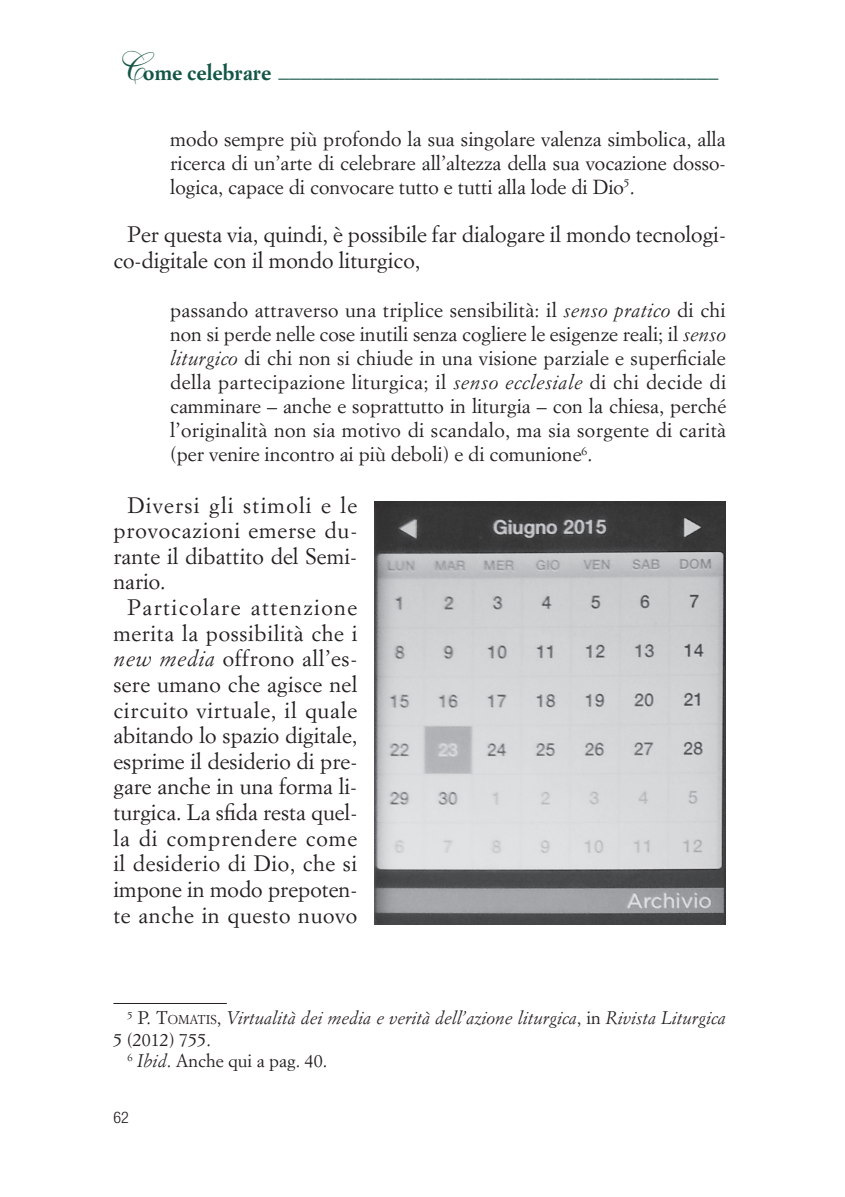
<style>
.page{position:relative;width:845px;height:1197px;background:#fff}
.page>*{position:absolute;margin:0;border:0;box-sizing:border-box;transform-origin:0 0}
.t1{font:22px/25.6px "Simoncini Garamond Std";color:#231f20;text-align:justify}
.t2{font:700 22px "Simoncini Garamond Std";color:#145645}
.t3{font:20px/24px "Simoncini Garamond Std";color:#231f20;text-align:justify}
.t4{font:italic 18px "Simoncini Garamond Std";color:#231f20}
.t5{font:18px "Simoncini Garamond Std";color:#231f20}
.t6{font:300 condensed 16px "Helvetica Neue";color:#231f20}
.s1{font-family:"Shelley Allegro Script";font-weight:400;font-size:40px}
.s2{font-style:italic}
.s3{font-style:normal}
.s4{font-style:normal;font-size:12.6px}
</style>
<div class="page">
<hr style="left:113px;top:1002px;width:114px;height:1px;background:#231f20">
<img style="left:374px;top:501px;width:352px;height:423px">
<p class="t2" style="left:113px;top:55px;width:606px"><span class="s1">C</span>ome celebrare ________________________________________</p>
<p class="t3" style="left:170px;top:126px;width:557px">modo sempre più profondo la sua singolare valenza simbolica, alla ricerca di un’arte di celebrare all’altezza della sua vocazione dosso&shy;logica, capace di convocare tutto e tutti alla lode di Dio<sup>5</sup>.</p>
<p class="t1" style="left:113px;top:221px;width:614px;text-indent:14px">Per questa via, quindi, è possibile far dialogare il mondo tecnologi&shy;co-digitale con il mondo liturgico,</p>
<p class="t3" style="left:170px;top:298px;width:557px">passando attraverso una triplice sensibilità: il <span class="s2">senso pratico</span> di chi non si perde nelle cose inutili senza cogliere le esigenze reali; il <span class="s2">senso liturgico</span> di chi non si chiude in una visione parziale e superficiale della partecipazione liturgica; il <span class="s2">senso ecclesiale</span> di chi decide di camminare – anche e soprattutto in liturgia – con la chiesa, perché l’originalità non sia motivo di scandalo, ma sia sorgente di carità (per venire incontro ai più deboli) e di comunione<sup>6</sup>.</p>
<p class="t1" style="left:113px;top:491px;width:245px;text-indent:14px">Diversi gli stimoli e le provocazioni emerse du&shy;rante il dibattito del Semi&shy;nario.</p>
<p class="t1" style="left:113px;top:594px;width:246px;text-indent:14px">Particolare attenzione merita la possibilità che i <span class="s2">new media</span> offrono all’es&shy;sere umano che agisce nel circuito virtuale, il quale abitando lo spazio digitale, esprime il desiderio di pre&shy;gare anche in una forma li&shy;turgica. La sfida resta quel&shy;la di comprendere come il desiderio di Dio, che si impone in modo prepoten&shy;te anche in questo nuovo</p>
<p class="t4" style="left:128px;top:1007px;width:600px"><sup>5</sup> <span class="s3">P. T</span><span class="s4">OMATIS</span><span class="s3">,</span> Virtualità dei media e verità dell’azione liturgica<span class="s3">, in</span> Rivista Liturgica</p>
<p class="t5" style="left:113px;top:1027px;width:99px">5 (2012) 755.</p>
<p class="t5" style="left:128px;top:1048px;width:201px"><sup>6</sup> <span class="s2">Ibid</span>. Anche qui a pag. 40.</p>
<p class="t6" style="left:113px;top:1108px;width:17px">62</p>
</div>
